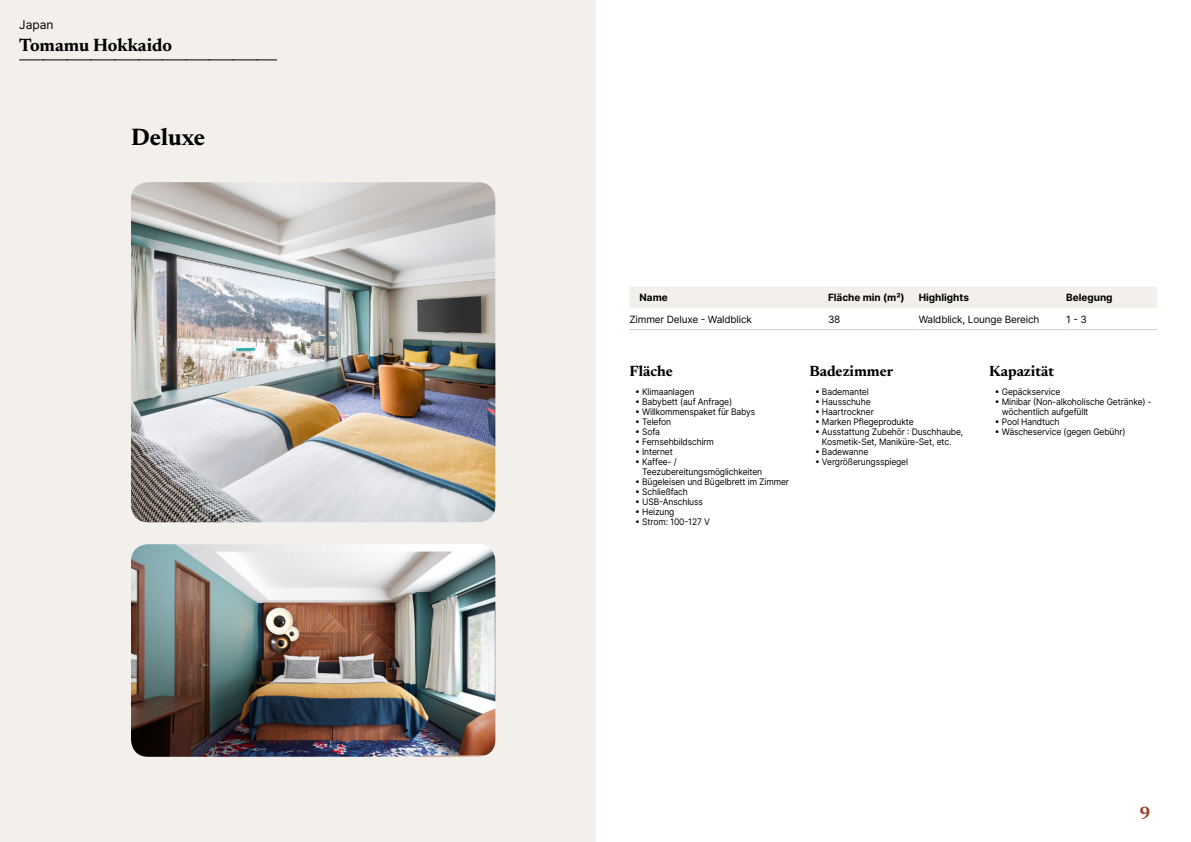
<style>
.page{position:relative;width:1191px;height:842px;background:#fff}
.page>*{position:absolute;margin:0;border:0;box-sizing:border-box;transform-origin:0 0}
.t1{font:700 24px "Newsreader 24 pt";color:#000}
.t2{font:700 18px "Newsreader 24 pt";color:#000}
.t3{font:700 18px "Newsreader 24 pt";color:#9d432c}
.t4{font:700 15px "Newsreader 24 pt";color:#000}
.t5{font:12px "Inter";color:#000}
.t6{font:10px "Inter";letter-spacing:-.015em;color:#000}
.t7{font:700 10px "Inter";color:#000}
.t8{font:9px/10px "Inter";letter-spacing:-.015em;color:#000;scale:.95 1}
</style>
<div class="page">
<div style="left:0;top:0;width:595px;height:842px;background:#f3f0ec"></div>
<img style="left:131px;top:182px;width:364px;height:340px">
<img style="left:131px;top:544px;width:364px;height:213px">
<svg style="left:20px;top:60px;width:257px;height:1px"></svg>
<div style="left:630px;top:287px;width:527px;height:21px;background:#f3f0ec"></div>
<hr style="left:629px;top:329px;width:199px;height:1px;background:#d7cdc1">
<hr style="left:828px;top:329px;width:90px;height:1px;background:#d7cdc1">
<hr style="left:918px;top:329px;width:148px;height:1px;background:#d7cdc1">
<hr style="left:1066px;top:329px;width:91px;height:1px;background:#d7cdc1">
<h3 class="t5" style="left:19px;top:15px;width:36px">Japan</h3>
<h2 class="t2" style="left:19px;top:32px;width:154px">Tomamu Hokkaido</h2>
<h1 class="t1" style="left:131px;top:120px;width:76px">Deluxe</h1>
<p class="t7" style="left:639px;top:290px;width:30px">Name</p>
<p class="t7" style="left:828px;top:290px;width:78px">Fläche min (m²)</p>
<p class="t7" style="left:918px;top:290px;width:52px">Highlights</p>
<p class="t7" style="left:1066px;top:290px;width:48px">Belegung</p>
<p class="t6" style="left:629px;top:312px;width:124px">Zimmer Deluxe - Waldblick</p>
<p class="t6" style="left:828px;top:312px;width:14px">38</p>
<p class="t6" style="left:918px;top:312px;width:122px">Waldblick, Lounge Bereich</p>
<p class="t6" style="left:1066px;top:312px;width:22px">1 - 3</p>
<h3 class="t4" style="left:629px;top:361px;width:45px">Fläche</h3>
<p class="t8" style="left:635px;top:386px;width:64px">• Klimaanlagen</p>
<p class="t8" style="left:635px;top:396px;width:104px">• Babybett (auf Anfrage)</p>
<p class="t8" style="left:635px;top:406px;width:128px">• Willkommenspaket für Babys</p>
<p class="t8" style="left:635px;top:416px;width:39px">• Telefon</p>
<p class="t8" style="left:635px;top:426px;width:28px">• Sofa</p>
<p class="t8" style="left:635px;top:436px;width:84px">• Fernsehbildschirm</p>
<p class="t8" style="left:635px;top:446px;width:41px">• Internet</p>
<p class="t8" style="left:642px;top:456px;width:128px;text-indent:-7px">• Kaffee- /<br>Teezubereitungsmöglichkeiten</p>
<p class="t8" style="left:635px;top:476px;width:163px">• Bügeleisen und Bügelbrett im Zimmer</p>
<p class="t8" style="left:635px;top:486px;width:57px">• Schließfach</p>
<p class="t8" style="left:635px;top:496px;width:73px">• USB-Anschluss</p>
<p class="t8" style="left:635px;top:506px;width:43px">• Heizung</p>
<p class="t8" style="left:635px;top:516px;width:80px">• Strom: 100-127 V</p>
<h3 class="t4" style="left:809px;top:361px;width:86px">Badezimmer</h3>
<p class="t8" style="left:815px;top:386px;width:58px">• Bademantel</p>
<p class="t8" style="left:815px;top:396px;width:60px">• Hausschuhe</p>
<p class="t8" style="left:815px;top:406px;width:63px">• Haartrockner</p>
<p class="t8" style="left:815px;top:416px;width:106px">• Marken Pflegeprodukte</p>
<p class="t8" style="left:815px;top:426px;width:158px;text-align:center">• Ausstattung Zubehör : Duschhaube,<br>Kosmetik-Set, Maniküre-Set, etc.</p>
<p class="t8" style="left:815px;top:446px;width:58px">• Badewanne</p>
<p class="t8" style="left:815px;top:456px;width:100px">• Vergrößerungsspiegel</p>
<h3 class="t4" style="left:989px;top:361px;width:66px">Kapazität</h3>
<p class="t8" style="left:994px;top:386px;width:70px">• Gepäckservice</p>
<p class="t8" style="left:1001px;top:396px;width:159px;text-indent:-7px">• Minibar (Non-alkoholische Getränke) - wöchentlich aufgefüllt</p>
<p class="t8" style="left:994px;top:416px;width:70px">• Pool Handtuch</p>
<p class="t8" style="left:994px;top:426px;width:139px">• Wäscheservice (gegen Gebühr)</p>
<h2 class="t3" style="left:1139px;top:800px;width:13px">9</h2>
</div>
